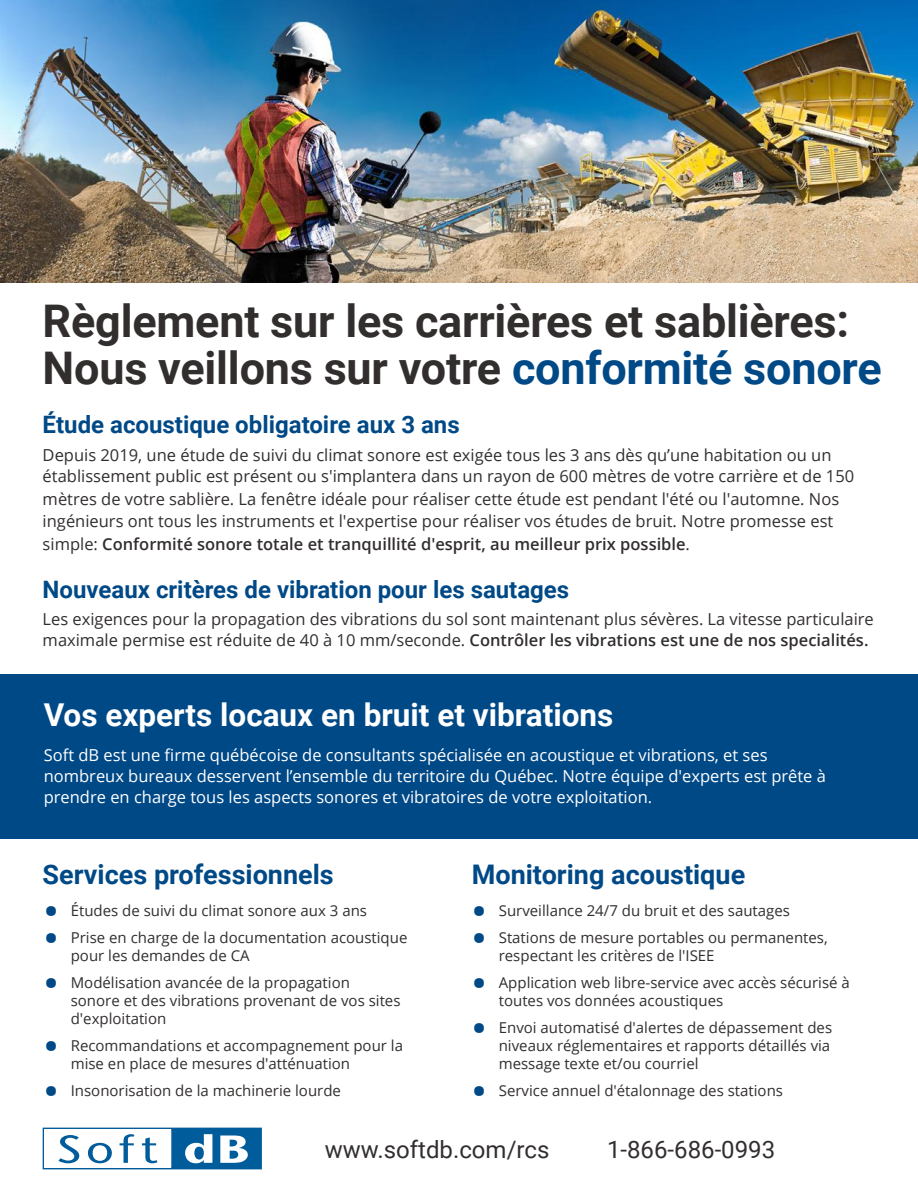
<style>
.page{position:relative;width:918px;height:1188px;background:#fff}
.page>*{position:absolute;margin:0;border:0;box-sizing:border-box;transform-origin:0 0}
.t1{font:700 45px/46.5px "Roboto";letter-spacing:-.005em;color:#322e2e}
.t2{font:700 31.5px "Roboto";color:#fff}
.t3{font:700 27px "Roboto";color:#004987}
.t4{font:700 24px "Roboto";color:#004987}
.t5{font:24px "Roboto";color:#322e2e}
.t6{font:16.5px/21px "Open Sans";color:#322e2e}
.t7{font:16.5px/21px "Open Sans";color:#fff}
.t8{font:15px/18px "Open Sans";color:#322e2e}
.s1{color:#004987}
.s2{font-weight:600}
.s3{font-family:"Roboto";font-weight:900;font-size:39px;color:#004987}
</style>
<div class="page">
<svg style="left:43px;top:1128px;width:219px;height:41px"></svg>
<div style="left:0;top:674px;width:918px;height:165px;background:#004987"></div>
<img style="left:0;top:0;width:918px;height:283px">
<h1 class="t1" style="left:43px;top:296px;width:841px">Règlement sur les carrières et sablières:<br>Nous veillons sur votre <span class="s1">conformité sonore</span></h1>
<h3 class="t4" style="left:43px;top:408px;width:419px">Étude acoustique obligatoire aux 3 ans</h3>
<p class="t6" style="left:43px;top:444px;width:813px">Depuis 2019, une étude de suivi du climat sonore est exigée tous les 3 ans dès qu’une habitation ou un établissement public est présent ou s'implantera dans un rayon de 600 mètres de votre carrière et de 150</p>
<p class="t6" style="left:43px;top:487px;width:798px;line-height:22.5px">mètres de votre sablière. La fenêtre idéale pour réaliser cette étude est pendant l'été ou l'automne. Nos ingénieurs ont tous les instruments et l'expertise pour réaliser vos études de bruit. Notre promesse est simple: <span class="s2">Conformité sonore totale et tranquillité d'esprit, au meilleur prix possible</span>.</p>
<h3 class="t4" style="left:43px;top:572px;width:528px">Nouveaux critères de vibration pour les sautages</h3>
<p class="t6" style="left:43px;top:609px;width:833px">Les exigences pour la propagation des vibrations du sol sont maintenant plus sévères. La vitesse particulaire maximale permise est réduite de 40 à 10 mm/seconde. <span class="s2">Contrôler les vibrations est une de nos specialités.</span></p>
<h2 class="t2" style="left:44px;top:693px;width:571px">Vos experts locaux en bruit et vibrations</h2>
<p class="t7" style="left:44px;top:744px;width:784px">Soft dB est une firme québécoise de consultants spécialisée en acoustique et vibrations, et ses nombreux bureaux desservent l’ensemble du territoire du Québec. Notre équipe d'experts est prête à prendre en charge tous les aspects sonores et vibratoires de votre exploitation.</p>
<h3 class="t3" style="left:43px;top:855px;width:293px">Services professionnels</h3>
<p class="t8" style="left:44px;top:901px;width:325px"><span class="s3">•</span> Études de suivi du climat sonore aux 3 ans</p>
<p class="t8" style="left:71px;top:928px;width:338px;text-indent:-27px"><span class="s3">•</span> Prise en charge de la documentation acoustique pour les demandes de CA</p>
<p class="t8" style="left:71px;top:973px;width:331px;text-indent:-27px"><span class="s3">•</span> Modélisation avancée de la propagation sonore et des vibrations provenant de vos sites d'exploitation</p>
<p class="t8" style="left:71px;top:1036px;width:334px;text-indent:-27px"><span class="s3">•</span> Recommandations et accompagnement pour la mise en place de mesures d'atténuation</p>
<p class="t8" style="left:44px;top:1081px;width:299px"><span class="s3">•</span> Insonorisation de la machinerie lourde</p>
<h3 class="t3" style="left:472px;top:855px;width:275px">Monitoring acoustique</h3>
<p class="t8" style="left:472px;top:901px;width:320px"><span class="s3">•</span> Surveillance 24/7 du bruit et des sautages</p>
<p class="t8" style="left:499px;top:928px;width:330px;text-indent:-27px"><span class="s3">•</span> Stations de mesure portables ou permanentes, respectant les critères de l'ISEE</p>
<p class="t8" style="left:499px;top:973px;width:353px;text-indent:-27px"><span class="s3">•</span> Application web libre-service avec accès sécurisé à toutes vos données acoustiques</p>
<p class="t8" style="left:499px;top:1018px;width:335px;text-indent:-27px"><span class="s3">•</span> Envoi automatisé d'alertes de dépassement des niveaux réglementaires et rapports détaillés via message texte et/ou courriel</p>
<p class="t8" style="left:472px;top:1081px;width:313px"><span class="s3">•</span> Service annuel d'étalonnage des stations</p>
<h3 class="t5" style="left:325px;top:1133px;width:226px">www.softdb.com/rcs</h3>
<h3 class="t5" style="left:607px;top:1133px;width:170px">1-866-686-0993</h3>
</div>
